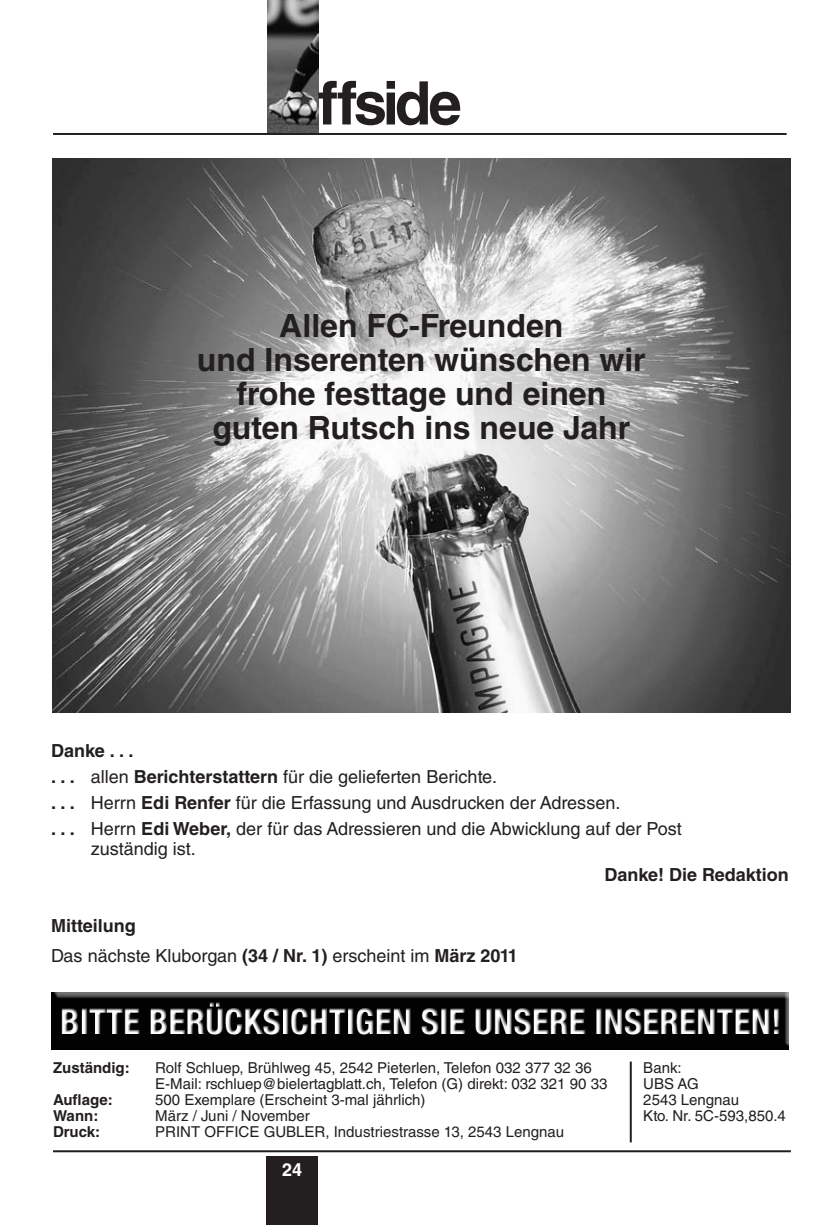
<style>
.page{position:relative;width:840px;height:1225px;background:#fff}
.page>*{position:absolute;margin:0;border:0;box-sizing:border-box;transform-origin:0 0}
.t1{font:700 60px "Helvetica LT Std";letter-spacing:-.055em;color:#231f20}
.t2{font:700 32px/34px "Helvetica LT Std";color:#231f20;text-align:center}
.t3{font:18px/26px "Helvetica LT Std";color:#231f20}
.t4{font:700 18px "Helvetica LT Std";color:#231f20}
.t5{font:700 18px "Helvetica LT Std";color:#fff}
.t6{font:15px/16px "Helvetica LT Std";color:#231f20}
.t7{font:700 15px "Helvetica LT Std";color:#231f20}
.s1{font-weight:700}
</style>
<div class="page">
<div style="left:266px;top:1157px;width:51px;height:68px;background:#231f20"></div>
<hr style="left:53px;top:1150px;width:737px;height:2px;background:#231f20">
<hr style="left:629px;top:1061px;width:2px;height:81px;background:#231f20">
<img style="left:51px;top:992px;width:737px;height:57px">
<img style="left:53px;top:159px;width:736px;height:554px">
<img style="left:267px;top:0;width:51px;height:132px">
<hr style="left:53px;top:133px;width:733px;height:2px;background:#231f20">
<h1 class="t1" style="left:317px;top:81px;width:145px">ffside</h1>
<h2 class="t2" style="left:197px;top:312px;width:450px">Allen FC-Freunden<br>und Inserenten wünschen wir frohe festtage und einen guten Rutsch ins neue Jahr</h2>
<p class="t3" style="left:51px;top:739px;width:631px"><span class="s1">Danke . . .<br>. . .</span> allen <span class="s1">Berichterstattern</span> für die gelieferten Berichte.<br><span class="s1">. . .</span> Herrn <span class="s1">Edi Renfer</span> für die Erfassung und Ausdrucken der Adressen.<br><span class="s1">. . .</span> Herrn <span class="s1">Edi Weber,</span> der für das Adressieren und die Abwicklung auf der Post</p>
<p class="t3" style="left:91px;top:837px;width:106px">zuständig ist.</p>
<p class="t4" style="left:604px;top:868px;width:186px">Danke! Die Redaktion</p>
<p class="t3" style="left:51px;top:912px;width:468px;line-height:30px"><span class="s1">Mitteilung<br></span>Das nächste Kluborgan <span class="s1">(34 / Nr. 1)</span> erscheint im <span class="s1">März 2011</span></p>
<p class="t7" style="left:53px;top:1062px;width:78px">Zuständig:</p>
<p class="t6" style="left:155px;top:1061px;width:453px">Rolf Schluep, Brühlweg 45, 2542 Pieterlen, Telefon 032 377 32 36<br>E-Mail: rschluep@bielertagblatt.ch, Telefon (G) direkt: 032 321 90 33</p>
<p class="t7" style="left:53px;top:1094px;width:61px">Auflage:</p>
<p class="t6" style="left:155px;top:1093px;width:272px">500 Exemplare (Erscheint 3-mal jährlich)</p>
<p class="t7" style="left:53px;top:1110px;width:47px">Wann:</p>
<p class="t6" style="left:155px;top:1109px;width:156px">März / Juni / November</p>
<p class="t7" style="left:53px;top:1126px;width:48px">Druck:</p>
<p class="t6" style="left:155px;top:1125px;width:410px">PRINT OFFICE GUBLER, Industriestrasse 13, 2543 Lengnau</p>
<p class="t5" style="left:282px;top:1163px;width:22px">24</p>
<p class="t6" style="left:643px;top:1061px;width:144px">Bank:<br>UBS AG<br>2543 Lengnau<br>Kto. Nr. 5C-593,850.4</p>
</div>
